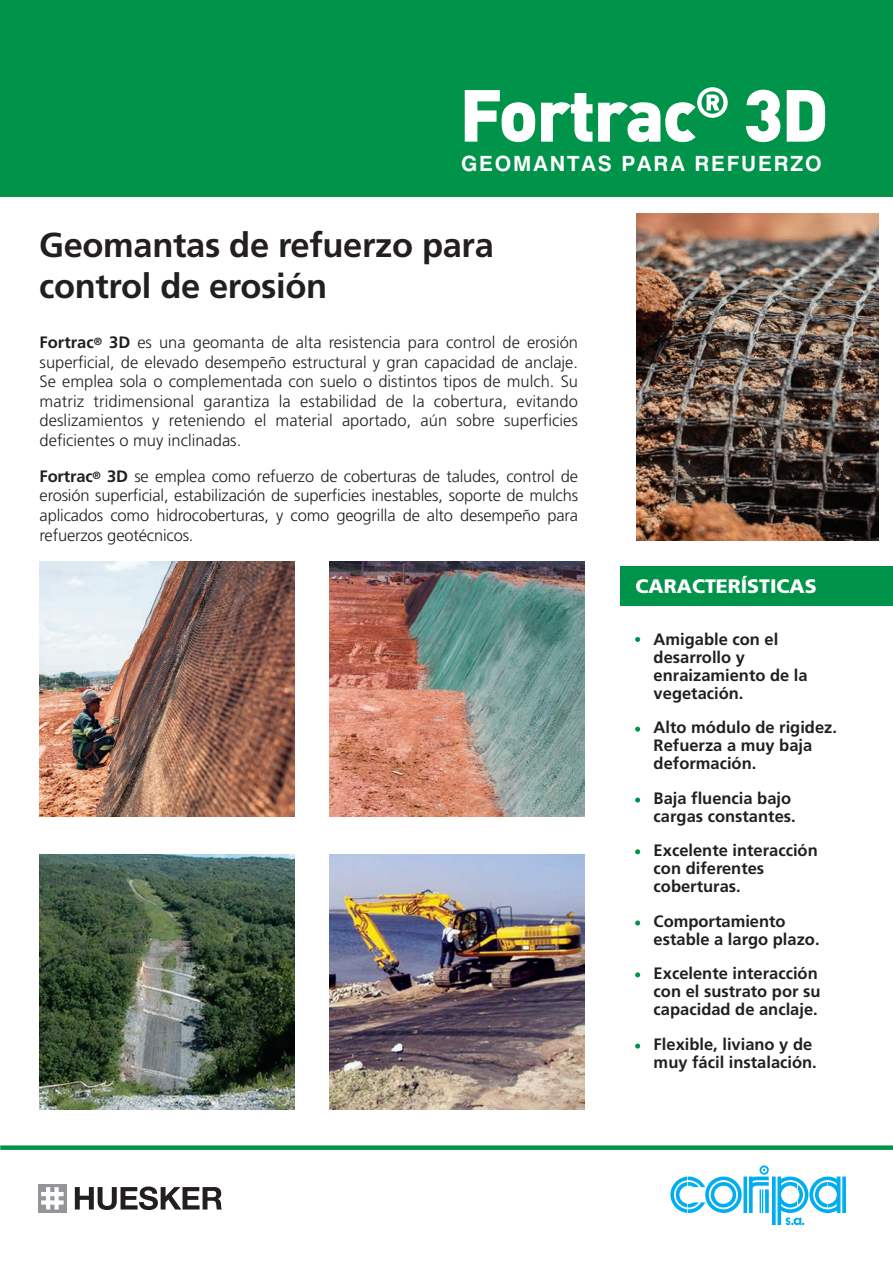
<style>
.page{position:relative;width:893px;height:1263px;background:#fff}
.page>*{position:absolute;margin:0;border:0;box-sizing:border-box;transform-origin:0 0}
.t1{font:700 34.5px/40.5px "Frutiger";letter-spacing:-.01em;color:#231f20}
.t2{font:700 21px "Swiss 721 BT";letter-spacing:.09em;color:#fff}
.t3{font:900 19.5px "Frutiger";color:#fff}
.t4{font:300 16.5px/19.5px "Frutiger";letter-spacing:-.01em;color:#231f20;text-align:justify}
.t5{font:700 16.5px/18px "Frutiger";color:#231f20}
.s1{font-weight:700}
</style>
<div class="page">
<img style="left:40px;top:854px;width:255px;height:255px">
<img style="left:329px;top:854px;width:255px;height:255px">
<div style="left:620px;top:566px;width:273px;height:39px;background:#00934a"></div>
<div style="left:0;top:0;width:893px;height:197px;background:#00934a"></div>
<div style="left:0;top:1145px;width:893px;height:5px;background:#00934a"></div>
<svg style="left:670px;top:1165px;width:176px;height:60px"></svg>
<svg style="left:635px;top:637px;width:5px;height:5px"></svg>
<svg style="left:635px;top:727px;width:5px;height:5px"></svg>
<svg style="left:635px;top:797px;width:5px;height:5px"></svg>
<svg style="left:635px;top:849px;width:5px;height:5px"></svg>
<svg style="left:635px;top:920px;width:5px;height:5px"></svg>
<svg style="left:635px;top:972px;width:5px;height:5px"></svg>
<svg style="left:635px;top:1043px;width:5px;height:5px"></svg>
<img style="left:329px;top:562px;width:255px;height:255px">
<img style="left:40px;top:562px;width:255px;height:255px">
<img style="left:636px;top:214px;width:242px;height:327px">
<svg style="left:465px;top:90px;width:70px;height:52px"></svg>
<svg style="left:541px;top:93px;width:51px;height:49px"></svg>
<svg style="left:598px;top:87px;width:130px;height:55px"></svg>
<svg style="left:746px;top:90px;width:34px;height:52px"></svg>
<svg style="left:787px;top:90px;width:39px;height:52px"></svg>
<div style="left:38px;top:1184px;width:28px;height:28px;background:#939598"></div>
<svg style="left:41px;top:1187px;width:23px;height:22px"></svg>
<svg style="left:75px;top:1186px;width:147px;height:24px"></svg>
<p class="t2" style="left:461px;top:150px;width:362px">GEOMANTAS PARA REFUERZO</p>
<h1 class="t1" style="left:39px;top:225px;width:456px">Geomantas de refuerzo para control de erosión</h1>
<p class="t4" style="left:40px;top:333px;width:540px"><span class="s1">Fortrac</span><sup>®</sup> <span class="s1">3D</span> es una geomanta de alta resistencia para control de erosión superficial, de elevado desempeño estructural y gran capacidad de anclaje.<br>Se emplea sola o complementada con suelo o distintos tipos de mulch. Su matriz tridimensional garantiza la estabilidad de la cobertura, evitando deslizamientos y reteniendo el material aportado, aún sobre superficies deficientes o muy inclinadas.</p>
<p class="t4" style="left:40px;top:466px;width:540px"><span class="s1">Fortrac</span><sup>®</sup> <span class="s1">3D</span> se emplea como refuerzo de coberturas de taludes, control de erosión superficial, estabilización de superficies inestables, soporte de mulchs aplicados como hidrocoberturas, y como geogrilla de alto desempeño para refuerzos geotécnicos.</p>
<p class="t3" style="left:636px;top:575px;width:182px">CARACTERÍSTICAS</p>
<p class="t5" style="left:654px;top:630px;width:156px">Amigable con el desarrollo y enraizamiento de la vegetación.</p>
<p class="t5" style="left:654px;top:718px;width:185px">Alto módulo de rigidez.<br>Refuerza a muy baja deformación.</p>
<p class="t5" style="left:654px;top:789px;width:144px">Baja fluencia bajo cargas constantes.</p>
<p class="t5" style="left:654px;top:841px;width:166px">Excelente interacción con diferentes coberturas.</p>
<p class="t5" style="left:654px;top:912px;width:167px">Comportamiento estable a largo plazo.</p>
<p class="t5" style="left:654px;top:964px;width:168px">Excelente interacción con el sustrato por su capacidad de anclaje.</p>
<p class="t5" style="left:654px;top:1035px;width:165px">Flexible, liviano y de muy fácil instalación.</p>
</div>
